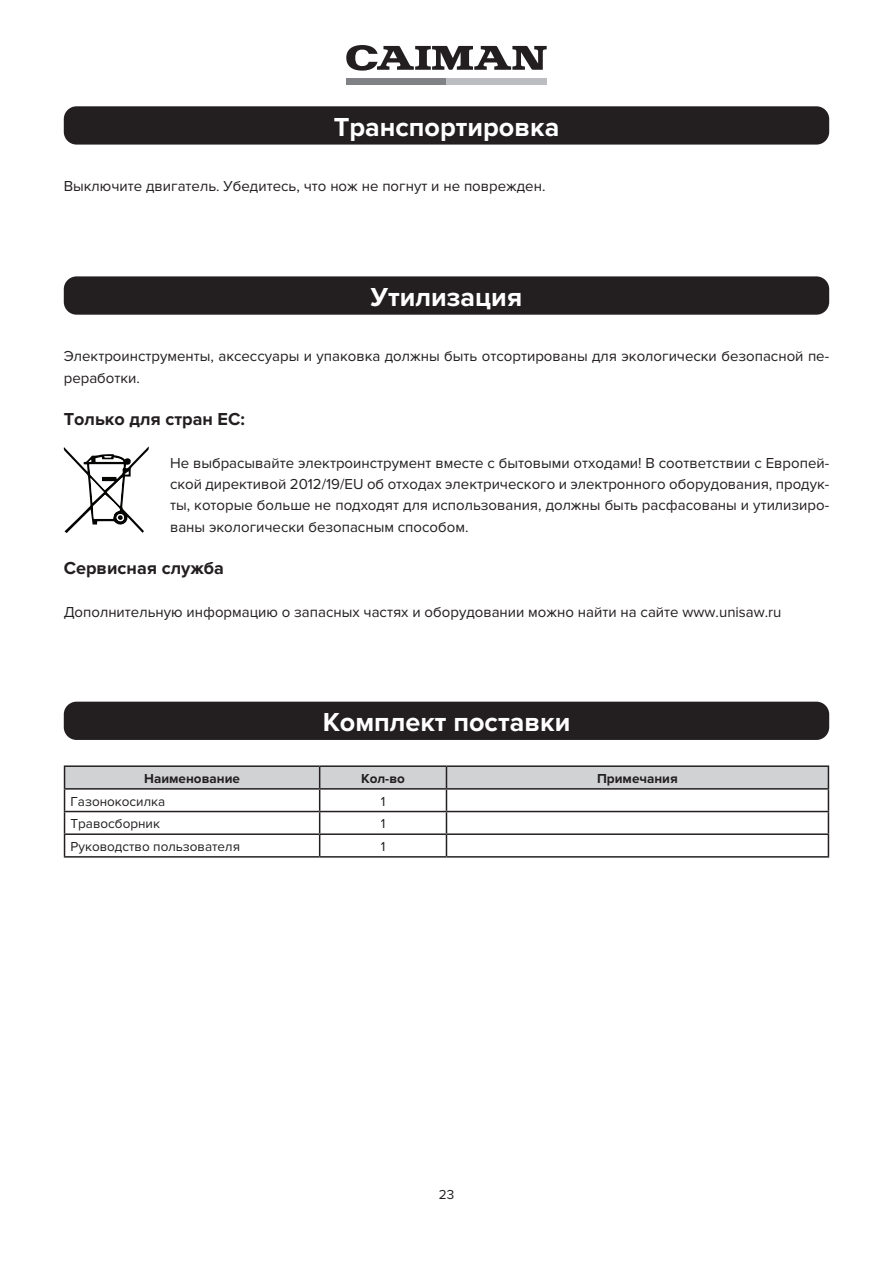
<style>
.page{position:relative;width:893px;height:1263px;background:#fff}
.page>*{position:absolute;margin:0;border:0;box-sizing:border-box;transform-origin:0 0}
.t1{font:700 27px "Proxima Nova";color:#fff}
.t2{font:700 18px "Proxima Nova";color:#231f20}
.t3{font:15px/21.3px "Proxima Nova";color:#231f20}
.t4{font:13.5px "Proxima Nova";color:#231f20}
.t5{font:700 13.5px "Proxima Nova";color:#231f20}
</style>
<div class="page">
<svg style="left:346px;top:45px;width:201px;height:26px"></svg>
<div style="left:347px;top:78px;width:100px;height:7px;background:#808285"></div>
<div style="left:447px;top:78px;width:100px;height:7px;background:#bcbdc0"></div>
<div style="left:64px;top:106px;width:765px;height:39px;background:#231f20;border-radius:13px"></div>
<div style="left:64px;top:276px;width:765px;height:39px;background:#231f20;border-radius:13px"></div>
<div style="left:64px;top:702px;width:765px;height:38px;background:#231f20;border-radius:13px"></div>
<svg style="left:63px;top:446px;width:86px;height:87px"></svg>
<hr style="left:64px;top:765px;width:256px;height:2px;background:#231f20">
<hr style="left:320px;top:765px;width:126px;height:2px;background:#231f20">
<hr style="left:446px;top:765px;width:383px;height:2px;background:#231f20">
<svg style="left:64px;top:766px;width:765px;height:90px"></svg>
<hr style="left:64px;top:856px;width:256px;height:2px;background:#231f20">
<hr style="left:320px;top:856px;width:126px;height:2px;background:#231f20">
<hr style="left:446px;top:856px;width:383px;height:2px;background:#231f20">
<h1 class="t1" style="left:334px;top:112px;width:227px">Транспортировка</h1>
<p class="t3" style="left:64px;top:176px;width:483px">Выключите двигатель. Убедитесь, что нож не погнут и не поврежден.</p>
<h1 class="t1" style="left:371px;top:282px;width:153px">Утилизация</h1>
<p class="t3" style="left:64px;top:346px;width:767px">Электроинструменты, аксессуары и упаковка должны быть отсортированы для экологически безопасной пе&shy;реработки.</p>
<p class="t2" style="left:64px;top:409px;width:183px">Только для стран ЕС:</p>
<p class="t3" style="left:170px;top:452px;width:661px;text-align:justify">Не выбрасывайте электроинструмент вместе с бытовыми отходами! В соответствии с Европей&shy;ской директивой 2012/19/EU об отходах электрического и электронного оборудования, продук&shy;ты, которые больше не подходят для использования, должны быть расфасованы и утилизиро&shy;ваны экологически безопасным способом.</p>
<p class="t2" style="left:64px;top:558px;width:162px">Сервисная служба</p>
<p class="t3" style="left:64px;top:601px;width:719px">Дополнительную информацию о запасных частях и оборудовании можно найти на сайте www.unisaw.ru</p>
<h1 class="t1" style="left:323px;top:707px;width:249px">Комплект поставки</h1>
<p class="t5" style="left:144px;top:770px;width:97px">Наименование</p>
<p class="t5" style="left:361px;top:770px;width:45px">Кол-во</p>
<p class="t5" style="left:597px;top:770px;width:82px">Примечания</p>
<p class="t4" style="left:71px;top:793px;width:96px">Газонокосилка</p>
<p class="t4" style="left:381px;top:793px;width:6px">1</p>
<p class="t4" style="left:71px;top:816px;width:91px">Травосборник</p>
<p class="t4" style="left:381px;top:816px;width:6px">1</p>
<p class="t4" style="left:71px;top:839px;width:171px">Руководство пользователя</p>
<p class="t4" style="left:381px;top:839px;width:6px">1</p>
<p class="t4" style="left:439px;top:1186px;width:17px">23</p>
</div>
